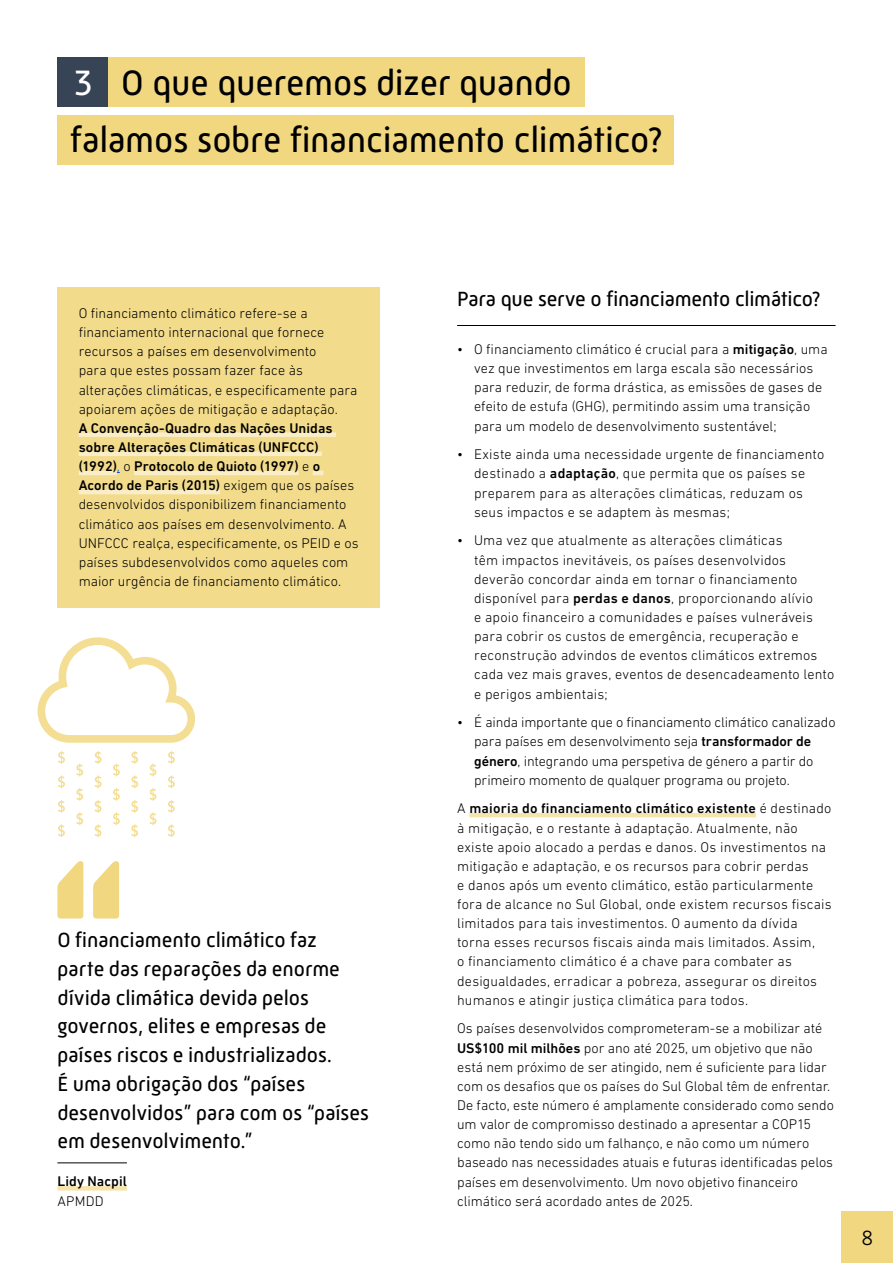
<style>
.page{position:relative;width:893px;height:1263px;background:#fff}
.page>*{position:absolute;margin:0;border:0;box-sizing:border-box;transform-origin:0 0}
.t1{font:36px/57.4px "Mic 32 New";letter-spacing:-.005em;color:#000}
.t2{font:21px/28.7px "Mic 32 New";color:#000}
.t3{font:300 21px "Mic 32 New";color:#000}
.t4{font:300 14.25px/19.2px "DIN Next LT Pro";letter-spacing:.005em;color:#000}
.t5{font:500 14.25px "DIN Next LT Pro";letter-spacing:.01em;color:#000}
.s1{color:#fff}
.s2{font-weight:500}
.s3{color:#15c}
</style>
<div class="page">
<hr style="left:57px;top:1162px;width:70px;height:1px;background:#000">
<hr style="left:57px;top:1186px;width:70px;height:4px;background:#f6e4aa">
<svg style="left:57px;top:861px;width:62px;height:57px"></svg>
<div style="left:57px;top:57px;width:51px;height:50px;background:#364456"></div>
<div style="left:108px;top:57px;width:477px;height:50px;background:#f1d880"></div>
<div style="left:57px;top:115px;width:617px;height:50px;background:#f1d880"></div>
<div style="left:57px;top:287px;width:323px;height:320px;background:#f2db8a"></div>
<div style="left:79px;top:432px;width:257px;height:5px;background:#faeec9"></div>
<hr style="left:79px;top:452px;width:243px;height:4px;background:#faeec9">
<hr style="left:79px;top:471px;width:38px;height:4px;background:#faeec9">
<hr style="left:134px;top:471px;width:165px;height:4px;background:#faeec9">
<hr style="left:313px;top:471px;width:10px;height:4px;background:#faeec9">
<hr style="left:79px;top:490px;width:141px;height:4px;background:#faeec9">
<hr style="left:457px;top:325px;width:379px;height:1px;background:#000">
<hr style="left:469px;top:813px;width:287px;height:4px;background:#f6e4aa">
<div style="left:842px;top:1212px;width:51px;height:51px;background:#f1d880"></div>
<svg style="left:38px;top:637px;width:157px;height:106px"></svg>
<svg style="left:58px;top:751px;width:7px;height:13px"></svg>
<svg style="left:58px;top:775px;width:7px;height:13px"></svg>
<svg style="left:58px;top:800px;width:7px;height:13px"></svg>
<svg style="left:58px;top:824px;width:7px;height:13px"></svg>
<svg style="left:76px;top:763px;width:7px;height:13px"></svg>
<svg style="left:76px;top:788px;width:7px;height:13px"></svg>
<svg style="left:76px;top:812px;width:7px;height:13px"></svg>
<svg style="left:95px;top:751px;width:7px;height:13px"></svg>
<svg style="left:95px;top:775px;width:7px;height:13px"></svg>
<svg style="left:95px;top:800px;width:6px;height:13px"></svg>
<svg style="left:95px;top:824px;width:6px;height:13px"></svg>
<svg style="left:113px;top:763px;width:7px;height:13px"></svg>
<svg style="left:113px;top:788px;width:7px;height:13px"></svg>
<svg style="left:113px;top:812px;width:7px;height:13px"></svg>
<svg style="left:131px;top:751px;width:7px;height:13px"></svg>
<svg style="left:131px;top:775px;width:7px;height:13px"></svg>
<svg style="left:131px;top:800px;width:7px;height:13px"></svg>
<svg style="left:131px;top:824px;width:7px;height:13px"></svg>
<svg style="left:149px;top:763px;width:7px;height:13px"></svg>
<svg style="left:149px;top:788px;width:7px;height:13px"></svg>
<svg style="left:149px;top:812px;width:7px;height:13px"></svg>
<svg style="left:168px;top:751px;width:7px;height:13px"></svg>
<svg style="left:168px;top:775px;width:7px;height:13px"></svg>
<svg style="left:168px;top:800px;width:7px;height:13px"></svg>
<svg style="left:168px;top:824px;width:7px;height:13px"></svg>
<h1 class="t1" style="left:70px;top:53px;width:594px"><span class="s1">3</span> O que queremos dizer quando falamos sobre financiamento climático?</h1>
<p class="t4" style="left:79px;top:303px;width:280px">O financiamento climático refere-se a financiamento internacional que fornece recursos a países em desenvolvimento<br>para que estes possam fazer face às alterações climáticas, e especificamente para apoiarem ações de mitigação e adaptação.</p>
<p class="t4" style="left:79px;top:418px;width:281px"><span class="s2">A Convenção-Quadro das Nações Unidas sobre Alterações Climáticas (UNFCCC) (1992)</span><span class="s3">,</span> o <span class="s2">Protocolo de Quioto (1997)</span> e <span class="s2">o Acordo de Paris (2015)</span> exigem que os países desenvolvidos disponibilizem financiamento climático aos países em desenvolvimento. A UNFCCC realça, especificamente, os PEID e os países subdesenvolvidos como aqueles com maior urgência de financiamento climático.</p>
<p class="t2" style="left:57px;top:926px;width:313px">O financiamento climático faz parte das reparações da enorme dívida climática devida pelos governos, elites e empresas de países riscos e industrializados.<br>É uma obrigação dos “países desenvolvidos” para com os “países em desenvolvimento.”</p>
<p class="t5" style="left:57px;top:1173px;width:71px">Lidy Nacpil</p>
<p class="t4" style="left:57px;top:1191px;width:48px">APMDD</p>
<h2 class="t2" style="left:457px;top:285px;width:365px">Para que serve o financiamento climático?</h2>
<p class="t4" style="left:474px;top:339px;width:355px;text-indent:-17px">• O financiamento climático é crucial para a <span class="s2">mitigação</span>, uma vez que investimentos em larga escala são necessários para reduzir, de forma drástica, as emissões de gases de efeito de estufa (GHG), permitindo assim uma transição para um modelo de desenvolvimento sustentável;</p>
<p class="t4" style="left:474px;top:445px;width:352px;text-indent:-17px">• Existe ainda uma necessidade urgente de financiamento destinado a <span class="s2">adaptação</span>, que permita que os países se preparem para as alterações climáticas, reduzam os seus impactos e se adaptem às mesmas;</p>
<p class="t4" style="left:474px;top:531px;width:362px;text-indent:-17px">• Uma vez que atualmente as alterações climáticas<br>têm impactos inevitáveis, os países desenvolvidos deverão concordar ainda em tornar o financiamento disponível para <span class="s2">perdas e danos</span>, proporcionando alívio<br>e apoio financeiro a comunidades e países vulneráveis para cobrir os custos de emergência, recuperação e reconstrução advindos de eventos climáticos extremos cada vez mais graves, eventos de desencadeamento lento e perigos ambientais;</p>
<p class="t4" style="left:474px;top:713px;width:363px;text-indent:-17px">• É ainda importante que o financiamento climático canalizado para países em desenvolvimento seja <span class="s2">transformador de género</span>, integrando uma perspetiva de género a partir do primeiro momento de qualquer programa ou projeto.</p>
<p class="t4" style="left:457px;top:799px;width:376px">A <span class="s2">maioria do financiamento climático existente</span> é destinado à mitigação, e o restante à adaptação. Atualmente, não existe apoio alocado a perdas e danos. Os investimentos na mitigação e adaptação, e os recursos para cobrir perdas<br>e danos após um evento climático, estão particularmente fora de alcance no Sul Global, onde existem recursos fiscais limitados para tais investimentos. O aumento da dívida torna esses recursos fiscais ainda mais limitados. Assim,<br>o financiamento climático é a chave para combater as desigualdades, erradicar a pobreza, assegurar os direitos humanos e atingir justiça climática para todos.</p>
<p class="t4" style="left:457px;top:1019px;width:378px">Os países desenvolvidos comprometeram-se a mobilizar até <span class="s2">US$100 mil milhões</span> por ano até 2025, um objetivo que não está nem próximo de ser atingido, nem é suficiente para lidar com os desafios que os países do Sul Global têm de enfrentar.<br>De facto, este número é amplamente considerado como sendo um valor de compromisso destinado a apresentar a COP15 como não tendo sido um falhanço, e não como um número baseado nas necessidades atuais e futuras identificadas pelos países em desenvolvimento. Um novo objetivo financeiro climático será acordado antes de 2025.</p>
<h2 class="t3" style="left:862px;top:1225px;width:13px">8</h2>
</div>
